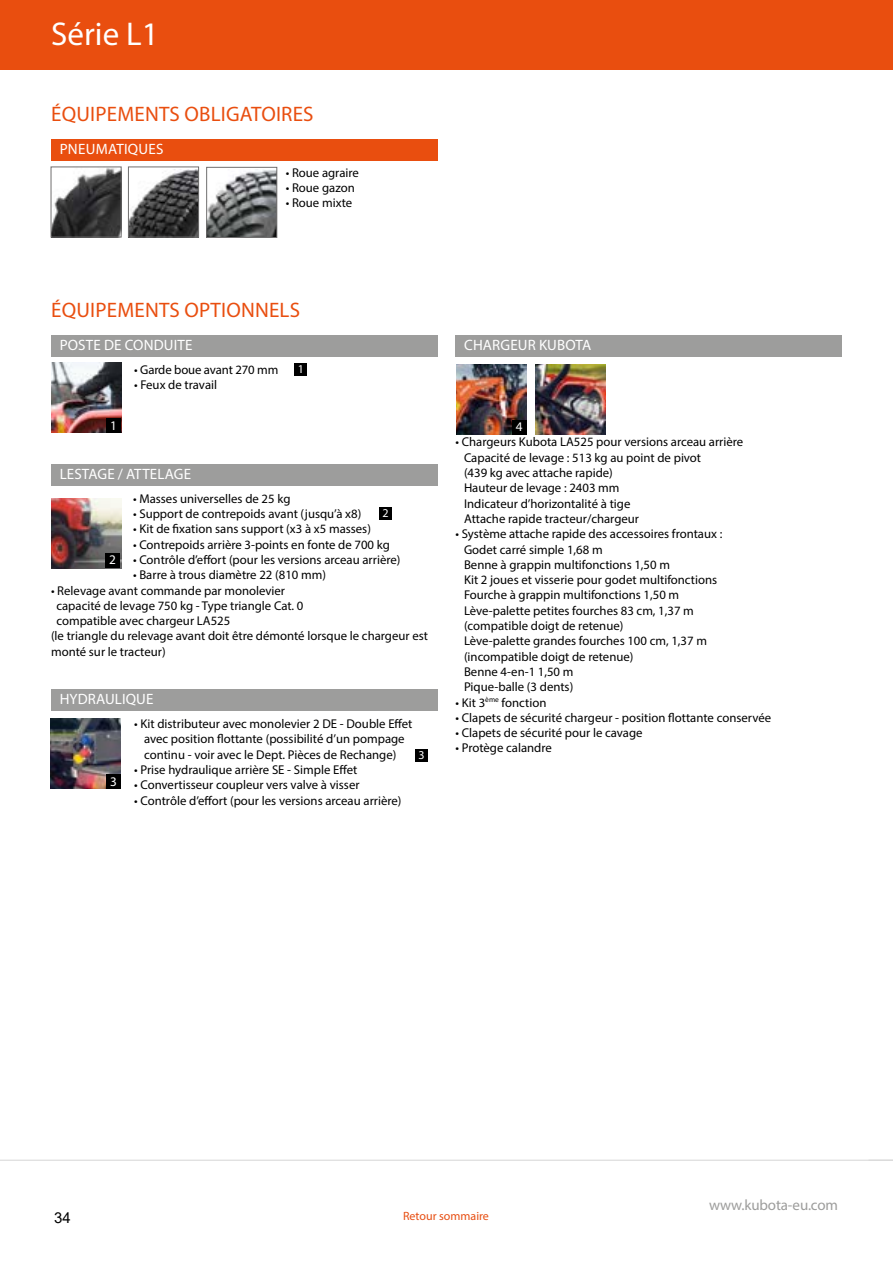
<style>
.page{position:relative;width:893px;height:1263px;background:#fff}
.page>*{position:absolute;margin:0;border:0;box-sizing:border-box;transform-origin:0 0}
.t1{font:33px "Myriad Pro";color:#fff}
.t2{font:21px "Myriad Pro";letter-spacing:.01em;color:#e94e0f}
.t3{font:15px "Myriad Pro";letter-spacing:.01em;color:#fff}
.t4{font:15px "Myriad Pro";letter-spacing:-.01em;color:#9d9d9c}
.t5{font:15px "Arial";color:#000}
.t6{font:13.2px "Myriad Pro";color:#fff}
.t7{font:12.75px/15.3px "Myriad Pro";color:#000}
.t8{font:12px "Myriad Pro";color:#e74e12}
.t9{font:12px "Myriad Pro";color:#fff}
</style>
<div class="page">
<hr style="left:0;top:1160px;width:893px;height:1px;background:#dadada">
<div style="left:0;top:0;width:893px;height:69px;background:#e94e0f"></div>
<div style="left:51px;top:139px;width:386px;height:21px;background:#e94e0f"></div>
<div style="left:51px;top:335px;width:386px;height:22px;background:#9d9d9c"></div>
<div style="left:456px;top:335px;width:386px;height:22px;background:#9d9d9c"></div>
<div style="left:51px;top:465px;width:386px;height:21px;background:#9d9d9c"></div>
<div style="left:51px;top:689px;width:386px;height:21px;background:#9d9d9c"></div>
<img style="left:53px;top:169px;width:66px;height:66px">
<div style="left:51px;top:167px;width:70px;height:70px;border:1px solid #706f6f"></div>
<img style="left:130px;top:169px;width:67px;height:66px">
<div style="left:128px;top:167px;width:71px;height:70px;border:1px solid #706f6f"></div>
<img style="left:456px;top:364px;width:70px;height:70px">
<div style="left:512px;top:420px;width:14px;height:14px;background:#000"></div>
<img style="left:536px;top:364px;width:70px;height:70px">
<img style="left:51px;top:362px;width:70px;height:71px">
<div style="left:107px;top:419px;width:14px;height:14px;background:#000"></div>
<img style="left:51px;top:719px;width:70px;height:70px">
<div style="left:107px;top:775px;width:14px;height:14px;background:#000"></div>
<img style="left:52px;top:498px;width:70px;height:70px">
<div style="left:106px;top:553px;width:14px;height:14px;background:#000"></div>
<img style="left:208px;top:170px;width:67px;height:66px">
<div style="left:206px;top:167px;width:71px;height:71px;border:1px solid #706f6f"></div>
<div style="left:379px;top:507px;width:13px;height:13px;background:#000"></div>
<div style="left:415px;top:749px;width:13px;height:13px;background:#000"></div>
<div style="left:294px;top:363px;width:13px;height:13px;background:#000"></div>
<h1 class="t1" style="left:51px;top:13px;width:109px">Série L1</h1>
<h2 class="t2" style="left:51px;top:101px;width:264px">ÉQUIPEMENTS OBLIGATOIRES</h2>
<p class="t3" style="left:60px;top:140px;width:106px">PNEUMATIQUES</p>
<p class="t7" style="left:286px;top:164px;width:75px">• Roue agraire</p>
<p class="t7" style="left:286px;top:180px;width:71px">• Roue gazon</p>
<p class="t7" style="left:286px;top:195px;width:68px">• Roue mixte</p>
<h2 class="t2" style="left:51px;top:297px;width:250px">ÉQUIPEMENTS OPTIONNELS</h2>
<p class="t3" style="left:60px;top:336px;width:134px">POSTE DE CONDUITE</p>
<p class="t7" style="left:134px;top:362px;width:146px">• Garde boue avant 270 mm</p>
<p class="t7" style="left:134px;top:377px;width:85px">• Feux de travail</p>
<p class="t9" style="left:298px;top:362px;width:8px">1</p>
<p class="t3" style="left:464px;top:336px;width:129px">CHARGEUR KUBOTA</p>
<p class="t6" style="left:110px;top:418px;width:8px">1</p>
<p class="t6" style="left:516px;top:419px;width:8px">4</p>
<p class="t3" style="left:60px;top:465px;width:133px">LESTAGE / ATTELAGE</p>
<p class="t7" style="left:133px;top:491px;width:159px">• Masses universelles de 25 kg</p>
<p class="t7" style="left:133px;top:506px;width:230px">• Support de contrepoids avant (jusqu’à x8)</p>
<p class="t7" style="left:133px;top:521px;width:239px">• Kit de fixation sans support (x3 à x5 masses)</p>
<p class="t7" style="left:133px;top:536px;width:258px">• Contrepoids arrière 3-points en fonte de 700 kg</p>
<p class="t7" style="left:133px;top:552px;width:269px">• Contrôle d’effort (pour les versions arceau arrière)</p>
<p class="t7" style="left:133px;top:567px;width:194px">• Barre à trous diamètre 22 (810 mm)</p>
<p class="t7" style="left:51px;top:582px;width:236px">• Relevage avant commande par monolevier</p>
<p class="t7" style="left:56px;top:598px;width:249px">capacité de levage 750 kg - Type triangle Cat. 0</p>
<p class="t7" style="left:56px;top:613px;width:175px">compatible avec chargeur LA525</p>
<p class="t7" style="left:51px;top:628px;width:379px">(le triangle du relevage avant doit être démonté lorsque le chargeur est</p>
<p class="t7" style="left:51px;top:644px;width:116px">monté sur le tracteur)</p>
<p class="t3" style="left:60px;top:690px;width:95px">HYDRAULIQUE</p>
<p class="t7" style="left:134px;top:716px;width:280px;text-align:center">• Kit distributeur avec monolevier 2 DE - Double Effet avec position flottante (possibilité d’un pompage continu - voir avec le Dept. Pièces de Rechange)</p>
<p class="t7" style="left:134px;top:762px;width:225px">• Prise hydraulique arrière SE - Simple Effet</p>
<p class="t7" style="left:134px;top:777px;width:227px">• Convertisseur coupleur vers valve à visser</p>
<p class="t7" style="left:134px;top:792px;width:269px">• Contrôle d’effort (pour les versions arceau arrière)</p>
<p class="t9" style="left:382px;top:505px;width:8px">2</p>
<p class="t6" style="left:109px;top:552px;width:8px">2</p>
<p class="t9" style="left:418px;top:747px;width:8px">3</p>
<p class="t6" style="left:110px;top:773px;width:8px">3</p>
<p class="t7" style="left:464px;top:434px;width:281px;text-indent:-9px">• Chargeurs Kubota LA525 pour versions arceau arrière Capacité de levage : 513 kg au point de pivot<br>(439 kg avec attache rapide)<br>Hauteur de levage : 2403 mm<br>Indicateur d’horizontalité à tige<br>Attache rapide tracteur/chargeur</p>
<p class="t7" style="left:464px;top:526px;width:260px;text-indent:-9px">• Système attache rapide des accessoires frontaux :<br>Godet carré simple 1,68 m<br>Benne à grappin multifonctions 1,50 m<br>Kit 2 joues et visserie pour godet multifonctions Fourche à grappin multifonctions 1,50 m Lève-palette petites fourches 83 cm, 1,37 m (compatible doigt de retenue)<br>Lève-palette grandes fourches 100 cm, 1,37 m (incompatible doigt de retenue)<br>Benne 4-en-1 1,50 m<br>Pique-balle (3 dents)</p>
<p class="t7" style="left:455px;top:694px;width:92px">• Kit 3<sup>ème</sup> fonction</p>
<p class="t7" style="left:455px;top:710px;width:317px">• Clapets de sécurité chargeur - position flottante conservée</p>
<p class="t7" style="left:455px;top:725px;width:189px">• Clapets de sécurité pour le cavage</p>
<p class="t7" style="left:455px;top:740px;width:98px">• Protège calandre</p>
<p class="t5" style="left:54px;top:1207px;width:18px">34</p>
<p class="t8" style="left:403px;top:1209px;width:87px">Retour sommaire</p>
<p class="t4" style="left:709px;top:1195px;width:130px">www.kubota-eu.com</p>
</div>
